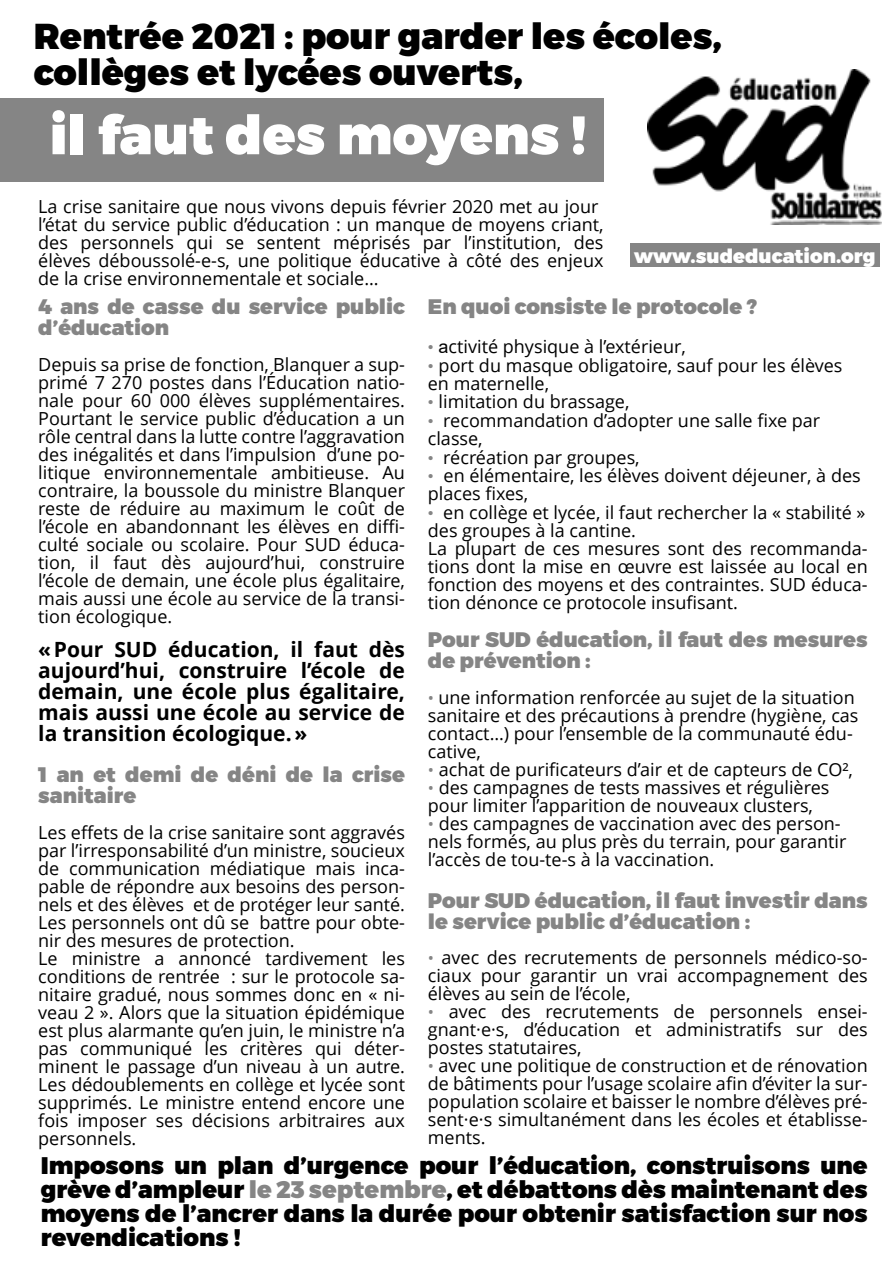
<style>
.page{position:relative;width:894px;height:1263px;background:#fff}
.page>*{position:absolute;margin:0;border:0;box-sizing:border-box;transform-origin:0 0}
.t1{font:900 54px "Montserrat";color:#fff}
.t2{font:900 36px/36px "Montserrat";color:#000}
.t3{font:900 24px/24px "Montserrat";color:#000;text-align:justify}
.t4{font:900 21px/21px "Montserrat";color:#858585}
.t5{font:700 21px/21px "Open Sans";color:#000;text-align:justify}
.t6{font:900 19.5px "Montserrat";color:#fff}
.t7{font:18px/18px "Open Sans";color:#000}
.s1{font-family:"Arial";font-size:16.5px;color:#858585}
.s2{font-family:"Arial"}
.s3{font-size:16.5px;color:#858585}
.s4{color:#858585}
</style>
<div class="page">
<div style="left:0;top:98px;width:603px;height:83px;background:#858585"></div>
<div style="left:629px;top:244px;width:250px;height:23px;background:#858585"></div>
<img style="left:647px;top:69px;width:234px;height:155px">
<h2 class="t2" style="left:34px;top:18px;width:689px">Rentrée 2021 : pour garder les écoles, collèges et lycées ouverts,</h2>
<h1 class="t1" style="left:50px;top:102px;width:538px">il faut des moyens !</h1>
<p class="t7" style="left:38px;top:199px;width:566px">La crise sanitaire que nous vivons depuis février 2020 met au jour l’état du service public d’éducation : un manque de moyens criant, des personnels qui se sentent méprisés par l’institution, des élèves déboussolé-e-s, une politique éducative à côté des enjeux de la crise environnementale et sociale...</p>
<p class="t6" style="left:634px;top:244px;width:243px">www.sudeducation.org</p>
<p class="t4" style="left:38px;top:296px;width:368px">4 ans de casse du service public d’éducation</p>
<p class="t7" style="left:38px;top:357px;width:368px;text-align:justify">Depuis sa prise de fonction, Blanquer a sup&shy;primé 7 270 postes dans l’Éducation natio&shy;nale pour 60 000 élèves supplémentaires.<br>Pourtant le service public d’éducation a un rôle central dans la lutte contre l’aggravation des inégalités et dans l’impulsion d’une po&shy;litique environnementale ambitieuse. Au contraire, la boussole du ministre Blanquer reste de réduire au maximum le coût de l’école en abandonnant les élèves en diffi&shy;culté sociale ou scolaire. Pour SUD éduca&shy;tion, il faut dès aujourd’hui, construire l’école de demain, une école plus égalitaire, mais aussi une école au service de la transi&shy;tion écologique.</p>
<p class="t4" style="left:427px;top:296px;width:331px">En quoi consiste le protocole ?</p>
<p class="t7" style="left:427px;top:340px;width:259px"><span class="s1">•</span> <span class="s2">a</span>ctivité physique à l’extérieur,</p>
<p class="t7" style="left:427px;top:358px;width:416px"><span class="s1">•</span> port du masque obligatoire, sauf pour les élèves en maternelle,</p>
<p class="t7" style="left:427px;top:395px;width:203px"><span class="s1">•</span> limitation du brassage,</p>
<p class="t7" style="left:427px;top:413px;width:394px"><span class="s1">•</span> recommandation d’adopter une salle fixe par classe,</p>
<p class="t7" style="left:427px;top:450px;width:213px"><span class="s1">•</span> récréation par groupes,</p>
<p class="t7" style="left:427px;top:468px;width:434px"><span class="s1">•</span> en élémentaire, les élèves doivent déjeuner, à des places fixes,</p>
<p class="t7" style="left:427px;top:505px;width:441px"><span class="s1">•</span> en collège et lycée, il faut rechercher la « stabilité » des groupes à la cantine.<br>La plupart de ces mesures sont des recommanda&shy;tions dont la mise en œuvre est laissée au local en fonction des moyens et des contraintes. SUD éduca&shy;tion dénonce ce protocole insufisant.</p>
<p class="t4" style="left:427px;top:629px;width:441px">Pour SUD éducation, il faut des mesures de prévention :</p>
<p class="t7" style="left:427px;top:690px;width:432px"><span class="s3">•</span> une information renforcée au sujet de la situation sanitaire et des précautions à prendre (hygiène, cas contact…) pour l’ensemble de la communauté édu&shy;cative,</p>
<p class="t7" style="left:427px;top:762px;width:426px"><span class="s3">•</span> achat de purificateurs d’air et de capteurs de CO²,</p>
<p class="t7" style="left:427px;top:780px;width:403px"><span class="s3">•</span> des campagnes de tests massives et régulières pour limiter l’apparition de nouveaux clusters,</p>
<p class="t7" style="left:427px;top:816px;width:420px"><span class="s3">•</span> des campagnes de vaccination avec des person&shy;nels formés, au plus près du terrain, pour garantir l’accès de tou-te-s à la vaccination.</p>
<p class="t4" style="left:427px;top:890px;width:441px">Pour SUD éducation, il faut investir dans le service public d’éducation :</p>
<p class="t7" style="left:427px;top:950px;width:441px;text-align:justify"><span class="s3">•</span> avec des recrutements de personnels médico-so&shy;ciaux pour garantir un vrai accompagnement des élèves au sein de l’école,</p>
<p class="t7" style="left:427px;top:1004px;width:441px;text-align:justify"><span class="s3">•</span> avec des recrutements de personnels ensei&shy;gnant·e·s, d’éducation et administratifs sur des postes statutaires,</p>
<p class="t7" style="left:427px;top:1058px;width:441px;text-align:justify"><span class="s3">•</span> avec une politique de construction et de rénovation de bâtiments pour l’usage scolaire afin d’éviter la sur&shy;population scolaire et baisser le nombre d’élèves pré&shy;sent·e·s simultanément dans les écoles et établisse&shy;ments.</p>
<h3 class="t3" style="left:41px;top:1153px;width:828px">Imposons un plan d’urgence pour l’éducation, construisons une grève d’ampleur <span class="s4">le 23 septembre</span>, et débattons dès maintenant des moyens de l’ancrer dans la durée pour obtenir satisfaction sur nos revendications !</h3>
<p class="t5" style="left:38px;top:641px;width:368px">« Pour SUD éducation, il faut dès aujourd’hui, construire l’école de demain, une école plus égalitaire, mais aussi une école au service de la transition écologique. »</p>
<p class="t4" style="left:38px;top:764px;width:368px">1 an et demi de déni de la crise sanitaire</p>
<p class="t7" style="left:38px;top:825px;width:368px">Les effets de la crise sanitaire sont aggravés par l’irresponsabilité d’un ministre, soucieux de communication médiatique mais inca&shy;pable de répondre aux besoins des person&shy;nels et des élèves et de protéger leur santé.<br>Les personnels ont dû se battre pour obte&shy;nir des mesures de protection.<br>Le ministre a annoncé tardivement les conditions de rentrée : sur le protocole sa&shy;nitaire gradué, nous sommes donc en « ni&shy;veau 2 ». Alors que la situation épidémique est plus alarmante qu’en juin, le ministre n’a pas communiqué les critères qui déter&shy;minent le passage d’un niveau à un autre.<br>Les dédoublements en collège et lycée sont supprimés. Le ministre entend encore une fois imposer ses décisions arbitraires aux personnels.</p>
</div>
